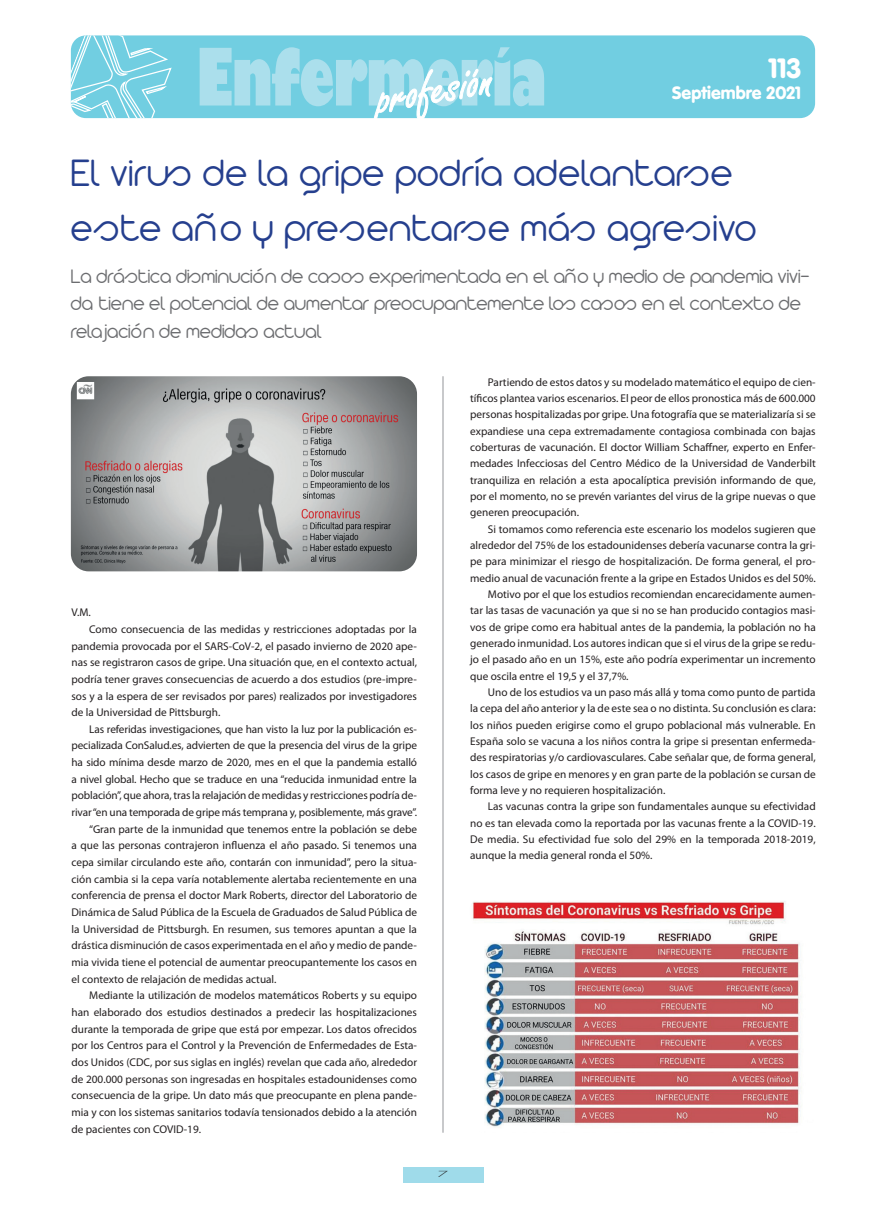
<style>
.page{position:relative;width:886px;height:1205px;background:#fff}
.page>*{position:absolute;margin:0;border:0;box-sizing:border-box;transform-origin:0 0}
.t1{font:300 41.25px/55px "Arista 2.0 Alternate";letter-spacing:.02em;color:#253f8e}
.t2{font:900 27.5px "VAG Rounded";color:#fff}
.t3{font:300 21.25px/27.5px "Arista 2.0 Alternate";color:#6c6d70}
.t4{font:900 17.5px "VAG Rounded";color:#fff}
.t5{font:11.25px/16.6px "Myriad Pro";color:#231f20;text-align:justify}
.t6{font:11.25px "Myriad Pro";color:#231f20}
.t7{font:300 8.12px "Futura";color:#231f20;scale:2 1}
</style>
<div class="page">
<div style="left:71px;top:35px;width:744px;height:83px;background:#71cee1;border-radius:15px"></div>
<svg style="left:71px;top:35px;width:102px;height:83px"></svg>
<svg style="left:200px;top:47px;width:344px;height:72px"></svg>
<div style="left:403px;top:1167px;width:80px;height:15px;background:#9fdbea"></div>
<img style="left:472px;top:901px;width:330px;height:226px">
<hr style="left:442px;top:376px;width:2px;height:756px;background:#a8a9ad">
<img style="left:71px;top:376px;width:346px;height:195px">
<p class="t2" style="left:768px;top:52px;width:34px">113</p>
<p class="t4" style="left:672px;top:82px;width:130px">Septiembre 2021</p>
<p class="t1" style="left:71px;top:145px;width:687px">El virus de la gripe podría adelantarse este año y presentarse más agresivo</p>
<p class="t3" style="left:71px;top:262px;width:740px">La drástica disminución de casos experimentada en el año y medio de pandemia vivi&shy;da tiene el potencial de aumentar preocupantemente los casos en el contexto de relajación de medidas actual</p>
<p class="t6" style="left:71px;top:606px;width:21px">V.M.</p>
<p class="t5" style="left:71px;top:621px;width:347px;text-indent:18px">Como consecuencia de las medidas y restricciones adoptadas por la pandemia provocada por el SARS-CoV-2, el pasado invierno de 2020 ape&shy;nas se registraron casos de gripe. Una situación que, en el contexto actual, podría tener graves consecuencias de acuerdo a dos estudios (pre-impre&shy;sos y a la espera de ser revisados por pares) realizados por investigadores de la Universidad de Pittsburgh.</p>
<p class="t5" style="left:71px;top:721px;width:347px;text-indent:18px">Las referidas investigaciones, que han visto la luz por la publicación es&shy;pecializada ConSalud.es, advierten de que la presencia del virus de la gripe ha sido mínima desde marzo de 2020, mes en el que la pandemia estalló a nivel global. Hecho que se traduce en una “reducida inmunidad entre la población”, que ahora, tras la relajación de medidas y restricciones podría de&shy;rivar “en una temporada de gripe más temprana y, posiblemente, más grave”.</p>
<p class="t5" style="left:71px;top:821px;width:347px;text-indent:18px">“Gran parte de la inmunidad que tenemos entre la población se debe a que las personas contrajeron influenza el año pasado. Si tenemos una cepa similar circulando este año, contarán con inmunidad”, pero la situa&shy;ción cambia si la cepa varía notablemente alertaba recientemente en una conferencia de prensa el doctor Mark Roberts, director del Laboratorio de Dinámica de Salud Pública de la Escuela de Graduados de Salud Pública de la Universidad de Pittsburgh. En resumen, sus temores apuntan a que la drástica disminución de casos experimentada en el año y medio de pande&shy;mia vivida tiene el potencial de aumentar preocupantemente los casos en el contexto de relajación de medidas actual.</p>
<p class="t5" style="left:71px;top:987px;width:347px;text-indent:18px">Mediante la utilización de modelos matemáticos Roberts y su equipo han elaborado dos estudios destinados a predecir las hospitalizaciones durante la temporada de gripe que está por empezar. Los datos ofrecidos por los Centros para el Control y la Prevención de Enfermedades de Esta&shy;dos Unidos (CDC, por sus siglas en inglés) revelan que cada año, alrededor de 200.000 personas son ingresadas en hospitales estadounidenses como consecuencia de la gripe. Un dato más que preocupante en plena pande&shy;mia y con los sistemas sanitarios todavía tensionados debido a la atención de pacientes con COVID-19.</p>
<p class="t5" style="left:470px;top:374px;width:347px;text-indent:18px">Partiendo de estos datos y su modelado matemático el equipo de cien&shy;tíficos plantea varios escenarios. El peor de ellos pronostica más de 600.000 personas hospitalizadas por gripe. Una fotografía que se materializaría si se expandiese una cepa extremadamente contagiosa combinada con bajas coberturas de vacunación. El doctor William Schaffner, experto en Enfer&shy;medades Infecciosas del Centro Médico de la Universidad de Vanderbilt tranquiliza en relación a esta apocalíptica previsión informando de que, por el momento, no se prevén variantes del virus de la gripe nuevas o que generen preocupación.</p>
<p class="t5" style="left:470px;top:521px;width:347px;text-indent:18px">Si tomamos como referencia este escenario los modelos sugieren que alrededor del 75% de los estadounidenses debería vacunarse contra la gri&shy;pe para minimizar el riesgo de hospitalización. De forma general, el pro&shy;medio anual de vacunación frente a la gripe en Estados Unidos es del 50%.</p>
<p class="t5" style="left:470px;top:586px;width:347px;text-indent:18px">Motivo por el que los estudios recomiendan encarecidamente aumen&shy;tar las tasas de vacunación ya que si no se han producido contagios masi&shy;vos de gripe como era habitual antes de la pandemia, la población no ha generado inmunidad. Los autores indican que si el virus de la gripe se redu&shy;jo el pasado año en un 15%, este año podría experimentar un incremento que oscila entre el 19,5 y el 37,7%.</p>
<p class="t5" style="left:470px;top:684px;width:347px;text-indent:18px">Uno de los estudios va un paso más allá y toma como punto de partida la cepa del año anterior y la de este sea o no distinta. Su conclusión es clara: los niños pueden erigirse como el grupo poblacional más vulnerable. En España solo se vacuna a los niños contra la gripe si presentan enfermeda&shy;des respiratorias y/o cardiovasculares. Cabe señalar que, de forma general, los casos de gripe en menores y en gran parte de la población se cursan de forma leve y no requieren hospitalización.</p>
<p class="t5" style="left:470px;top:798px;width:347px;text-indent:18px">Las vacunas contra la gripe son fundamentales aunque su efectividad no es tan elevada como la reportada por las vacunas frente a la COVID-19.<br>De media. Su efectividad fue solo del 29% en la temporada 2018-2019, aunque la media general ronda el 50%.</p>
<p class="t7" style="left:438px;top:1169px;width:7px">7</p>
</div>
